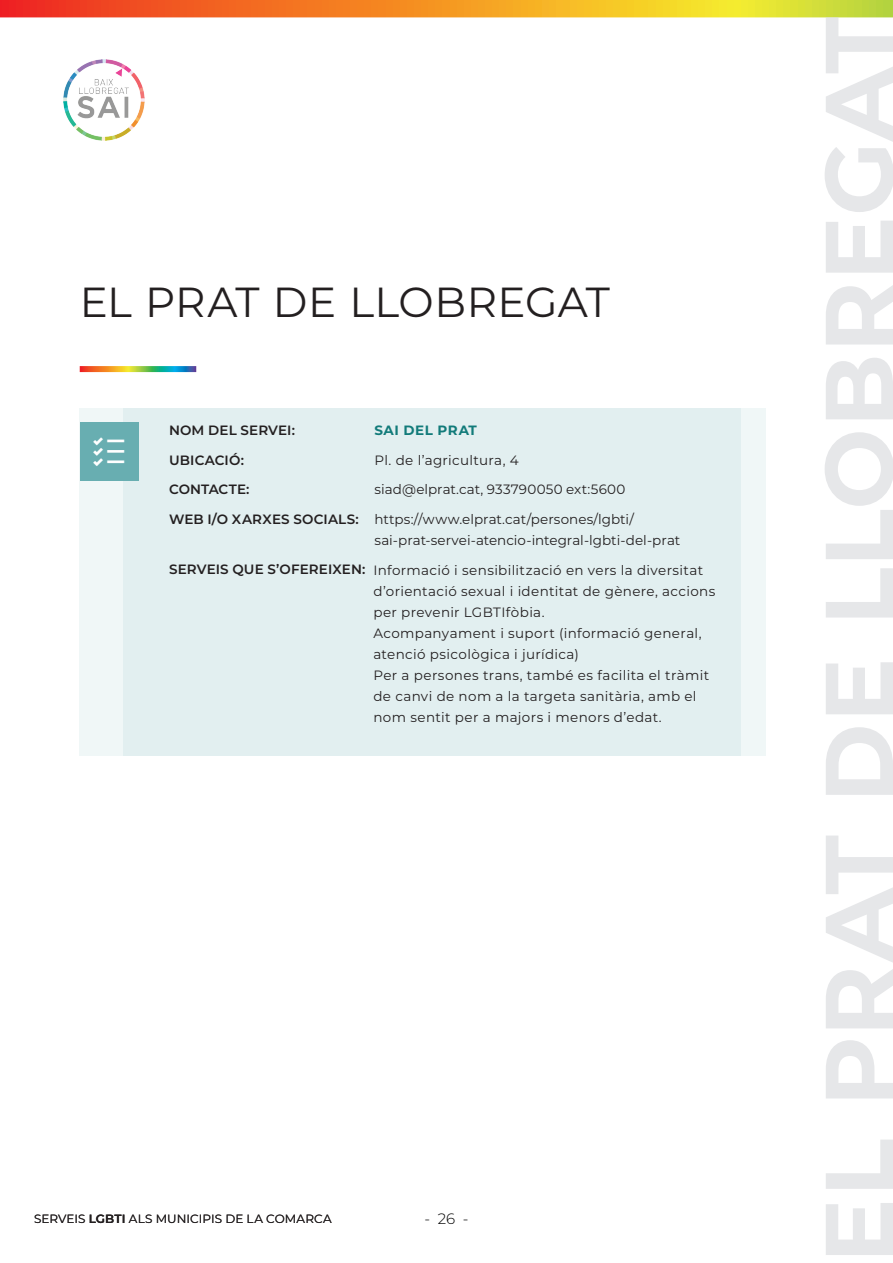
<style>
.page{position:relative;width:893px;height:1263px;background:#fff}
.page>*{position:absolute;margin:0;border:0;box-sizing:border-box;transform-origin:0 0}
.t1{font:700 96px "Montserrat";letter-spacing:.015em;color:#e6e7e9}
.t2{font:42px "Montserrat";letter-spacing:.01em;color:#231f20}
.t3{font:300 15px "Montserrat";color:#000}
.t4{font:13.5px/21px "Montserrat";letter-spacing:.025em;color:#231f20}
.t5{font:13.5px/21px "Montserrat";color:#231f20}
.t6{font:600 13.5px "Montserrat";letter-spacing:.01em;color:#231f20}
.t7{font:700 13.5px "Montserrat";letter-spacing:.04em;color:#127b7a}
.t8{font:12px "Montserrat";letter-spacing:.01em;color:#231f20}
.s1{font-weight:600}
</style>
<div class="page">
<svg style="left:80px;top:366px;width:116px;height:6px"></svg>
<div style="left:123px;top:408px;width:642px;height:347px;background:#f0f7f7"></div>
<div style="left:80px;top:408px;width:661px;height:347px;background:#e2eff0"></div>
<div style="left:80px;top:422px;width:59px;height:59px;background:#68aeb1"></div>
<img style="left:64px;top:60px;width:81px;height:81px">
<svg style="left:0;top:0;width:893px;height:17px;background:#ed9627"></svg>
<p class="t2" style="left:80px;top:273px;width:532px">EL PRAT DE LLOBREGAT</p>
<p class="t6" style="left:169px;top:421px;width:128px">NOM DEL SERVEI:</p>
<p class="t7" style="left:375px;top:420px;width:104px">SAI DEL PRAT</p>
<p class="t6" style="left:169px;top:450px;width:76px">UBICACIÓ:</p>
<p class="t4" style="left:375px;top:449px;width:146px">Pl. de l’agricultura, 4</p>
<p class="t6" style="left:169px;top:480px;width:82px">CONTACTE:</p>
<p class="t4" style="left:375px;top:478px;width:252px">siad@elprat.cat, 933790050 ext:5600</p>
<p class="t5" style="left:375px;top:508px;width:307px;text-indent:-205px"><span class="s1">WEB I/O XARXES SOCIALS:</span> https://www.elprat.cat/persones/lgbti/ sai-prat-servei-atencio-integral-lgbti-del-prat</p>
<p class="t6" style="left:169px;top:560px;width:198px">SERVEIS QUE S’OFEREIXEN:</p>
<p class="t4" style="left:373px;top:559px;width:344px">Informació i sensibilització en vers la diversitat d’orientació sexual i identitat de gènere, accions per prevenir LGBTIfòbia.</p>
<p class="t4" style="left:373px;top:622px;width:330px">Acompanyament i suport (informació general, atenció psicològica i jurídica)</p>
<p class="t4" style="left:373px;top:664px;width:337px">Per a persones trans, també es facilita el tràmit de canvi de nom a la targeta sanitària, amb el nom sentit per a majors i menors d’edat.</p>
<p class="t8" style="left:34px;top:1210px;width:299px">SERVEIS <span class="s1">LGBTI</span> ALS MUNICIPIS DE LA COMARCA</p>
<p class="t3" style="left:424px;top:1208px;width:46px">- 26 -</p>
<p class="t1" style="left:790px;top:1263px;width:1250px;rotate:-90deg">EL PRAT DE LLOBREGAT</p>
</div>
